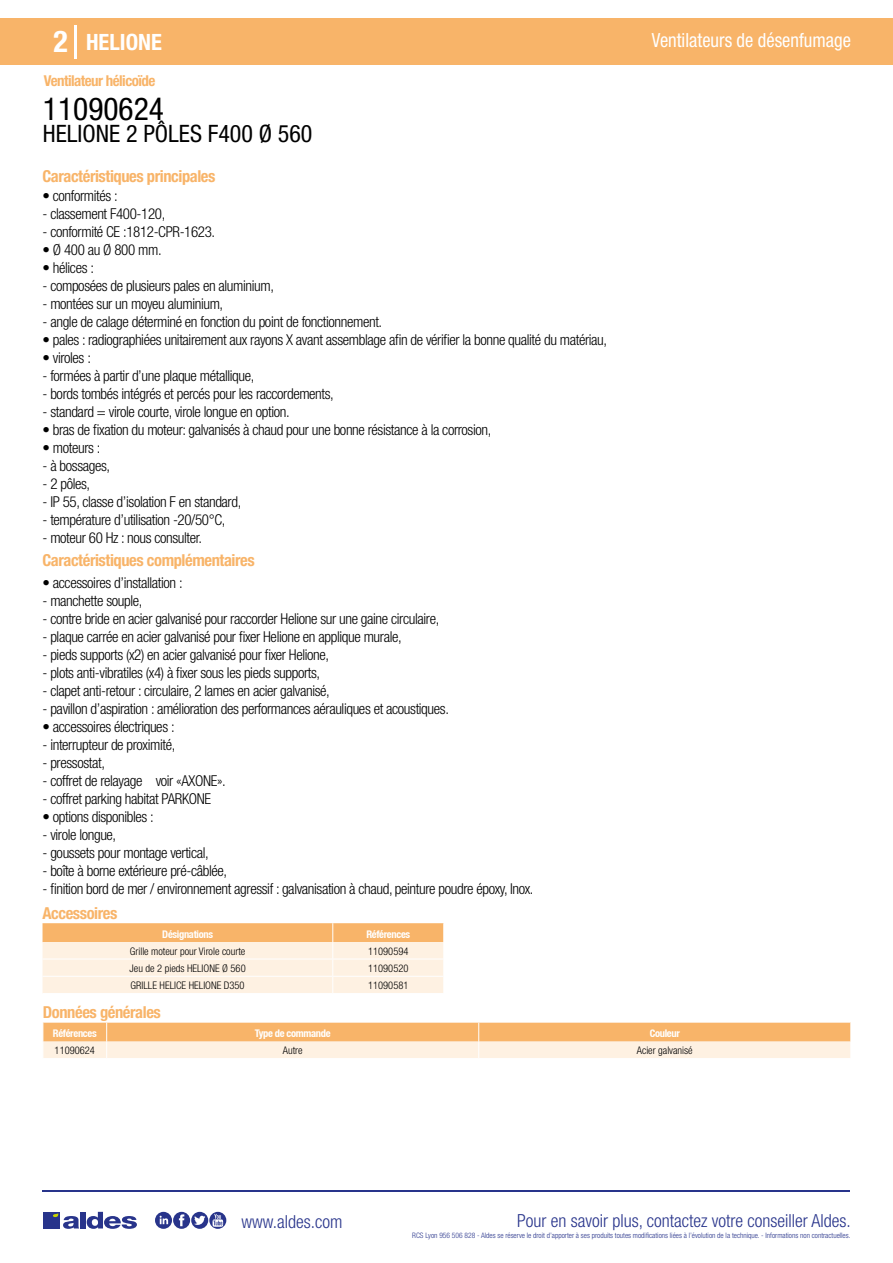
<style>
.page{position:relative;width:893px;height:1263px;background:#fff}
.page>*{position:absolute;margin:0;border:0;box-sizing:border-box;transform-origin:0 0}
.t1{font:condensed 31.5px "Helvetica Neue LT Std";color:#000}
.t2{font:700 condensed 30px "Helvetica Neue LT Std";color:#fff}
.t3{font:condensed 24px "Helvetica Neue LT Std";color:#000}
.t4{font:700 condensed 22.5px "Helvetica Neue LT Std";color:#fff}
.t5{font:condensed 19.5px "Helvetica Neue LT Std";color:#fff;scale:.95 1}
.t6{font:300 condensed 18px "Helvetica Neue";color:#28348b}
.t7{font:700 condensed 16.5px "Helvetica Neue LT Std";letter-spacing:-.025em;color:#f8b469}
.t8{font:300 condensed 15px "Helvetica Neue LT Std";letter-spacing:-.025em;color:#000}
.t9{font:700 condensed 15px "Helvetica Neue LT Std";letter-spacing:-.035em;color:#f8b469}
.t10{font:300 condensed 10.5px "Helvetica Neue";color:#000}
.t11{font:700 condensed 10.5px "Helvetica Neue";letter-spacing:-.03em;color:#fff}
.t12{font:300 condensed 7.5px "Helvetica Neue";color:#28348b}
</style>
<div class="page">
<div style="left:0;top:18px;width:893px;height:46px;background:#f8b469"></div>
<hr style="left:74px;top:25px;width:2px;height:33px;background:#fff">
<hr style="left:43px;top:1190px;width:807px;height:1px;background:#28348b">
<svg style="left:155px;top:1212px;width:71px;height:17px"></svg>
<div style="left:43px;top:1212px;width:17px;height:16px;background:#28348b"></div>
<div style="left:80px;top:1212px;width:6px;height:16px;background:#28348b"></div>
<svg style="left:87px;top:1212px;width:50px;height:17px"></svg>
<svg style="left:53px;top:1213px;width:26px;height:16px"></svg>
<svg style="left:43px;top:923px;width:401px;height:70px;background:#fce1c2"></svg>
<svg style="left:43px;top:1023px;width:808px;height:35px;background:#fad1a3"></svg>
<h2 class="t2" style="left:54px;top:24px;width:16px">2</h2>
<h3 class="t4" style="left:86px;top:28px;width:77px">HELIONE</h3>
<h3 class="t5" style="left:652px;top:29px;width:211px">Ventilateurs de désenfumage</h3>
<p class="t9" style="left:44px;top:71px;width:113px">Ventilateur hélicoïde</p>
<h1 class="t1" style="left:43px;top:91px;width:122px">11090624</h1>
<h3 class="t3" style="left:43px;top:120px;width:271px">HELIONE 2 PÔLES F400 Ø 560</h3>
<p class="t7" style="left:43px;top:166px;width:174px">Caractéristiques principales</p>
<p class="t8" style="left:43px;top:187px;width:77px">• conformités :</p>
<p class="t8" style="left:43px;top:205px;width:124px">- classement F400-120,</p>
<p class="t8" style="left:43px;top:223px;width:174px">- conformité CE :1812-CPR-1623.</p>
<p class="t8" style="left:43px;top:241px;width:121px">• Ø 400 au Ø 800 mm.</p>
<p class="t8" style="left:43px;top:259px;width:53px">• hélices :</p>
<p class="t8" style="left:43px;top:277px;width:233px">- composées de plusieurs pales en aluminium,</p>
<p class="t8" style="left:43px;top:295px;width:182px">- montées sur un moyeu aluminium,</p>
<p class="t8" style="left:43px;top:313px;width:341px">- angle de calage déterminé en fonction du point de fonctionnement.</p>
<p class="t8" style="left:43px;top:331px;width:566px">• pales : radiographiées unitairement aux rayons X avant assemblage afin de vérifier la bonne qualité du matériau,</p>
<p class="t8" style="left:43px;top:349px;width:50px">• viroles :</p>
<p class="t8" style="left:43px;top:367px;width:213px">- formées à partir d’une plaque métallique,</p>
<p class="t8" style="left:43px;top:385px;width:293px">- bords tombés intégrés et percés pour les raccordements,</p>
<p class="t8" style="left:43px;top:403px;width:249px">- standard = virole courte, virole longue en option.</p>
<p class="t8" style="left:43px;top:421px;width:450px">• bras de fixation du moteur: galvanisés à chaud pour une bonne résistance à la corrosion,</p>
<p class="t8" style="left:43px;top:439px;width:59px">• moteurs :</p>
<p class="t8" style="left:43px;top:457px;width:69px">- à bossages,</p>
<p class="t8" style="left:43px;top:475px;width:49px">- 2 pôles,</p>
<p class="t8" style="left:43px;top:493px;width:200px">- IP 55, classe d’isolation F en standard,</p>
<p class="t8" style="left:43px;top:511px;width:184px">- température d’utilisation -20/50°C,</p>
<p class="t8" style="left:43px;top:529px;width:161px">- moteur 60 Hz : nous consulter.</p>
<p class="t7" style="left:43px;top:550px;width:214px">Caractéristiques complémentaires</p>
<p class="t8" style="left:43px;top:574px;width:142px">• accessoires d’installation :</p>
<p class="t8" style="left:43px;top:592px;width:101px">- manchette souple,</p>
<p class="t8" style="left:43px;top:610px;width:398px">- contre bride en acier galvanisé pour raccorder Helione sur une gaine circulaire,</p>
<p class="t8" style="left:43px;top:628px;width:361px">- plaque carrée en acier galvanisé pour fixer Helione en applique murale,</p>
<p class="t8" style="left:43px;top:646px;width:288px">- pieds supports (x2) en acier galvanisé pour fixer Helione,</p>
<p class="t8" style="left:43px;top:664px;width:279px">- plots anti-vibratiles (x4) à fixer sous les pieds supports,</p>
<p class="t8" style="left:43px;top:682px;width:289px">- clapet anti-retour : circulaire, 2 lames en acier galvanisé,</p>
<p class="t8" style="left:43px;top:700px;width:408px">- pavillon d’aspiration : amélioration des performances aérauliques et acoustiques.</p>
<p class="t8" style="left:43px;top:718px;width:134px">• accessoires électriques :</p>
<p class="t8" style="left:43px;top:736px;width:134px">- interrupteur de proximité,</p>
<p class="t8" style="left:43px;top:754px;width:64px">- pressostat,</p>
<p class="t8" style="left:43px;top:772px;width:185px">- coffret de relayage ➡ voir «AXONE».</p>
<p class="t8" style="left:43px;top:790px;width:170px">- coffret parking habitat PARKONE</p>
<p class="t8" style="left:43px;top:808px;width:113px">• options disponibles :</p>
<p class="t8" style="left:43px;top:826px;width:75px">- virole longue,</p>
<p class="t8" style="left:43px;top:844px;width:168px">- goussets pour montage vertical,</p>
<p class="t8" style="left:43px;top:862px;width:186px">- boîte à borne extérieure pré-câblée,</p>
<p class="t8" style="left:43px;top:880px;width:493px">- finition bord de mer / environnement agressif : galvanisation à chaud, peinture poudre époxy, Inox.</p>
<p class="t7" style="left:43px;top:903px;width:76px">Accessoires</p>
<p class="t11" style="left:162px;top:928px;width:52px">Désignations</p>
<p class="t11" style="left:366px;top:928px;width:45px">Références</p>
<p class="t10" style="left:130px;top:945px;width:117px">Grille moteur pour Virole courte</p>
<p class="t10" style="left:368px;top:945px;width:42px">11090594</p>
<p class="t10" style="left:130px;top:962px;width:118px">Jeu de 2 pieds HELIONE Ø 560</p>
<p class="t10" style="left:368px;top:962px;width:42px">11090520</p>
<p class="t10" style="left:131px;top:979px;width:116px">GRILLE HELICE HELIONE D350</p>
<p class="t10" style="left:368px;top:979px;width:42px">11090581</p>
<p class="t7" style="left:43px;top:1002px;width:119px">Données générales</p>
<p class="t11" style="left:53px;top:1027px;width:45px">Références</p>
<p class="t11" style="left:255px;top:1027px;width:77px">Type de commande</p>
<p class="t11" style="left:650px;top:1027px;width:32px">Couleur</p>
<p class="t10" style="left:55px;top:1044px;width:42px">11090624</p>
<p class="t10" style="left:283px;top:1044px;width:21px">Autre</p>
<p class="t10" style="left:637px;top:1044px;width:57px">Acier galvanisé</p>
<p class="t6" style="left:241px;top:1211px;width:102px">www.aldes.com</p>
<p class="t6" style="left:517px;top:1211px;width:335px">Pour en savoir plus, contactez votre conseiller Aldes.</p>
<p class="t12" style="left:412px;top:1230px;width:440px">RCS Lyon 956 506 828 - Aldes se réserve le droit d’apporter à ses produits toutes modifications liées à l’évolution de la technique. - Informations non contractuelles.</p>
</div>
